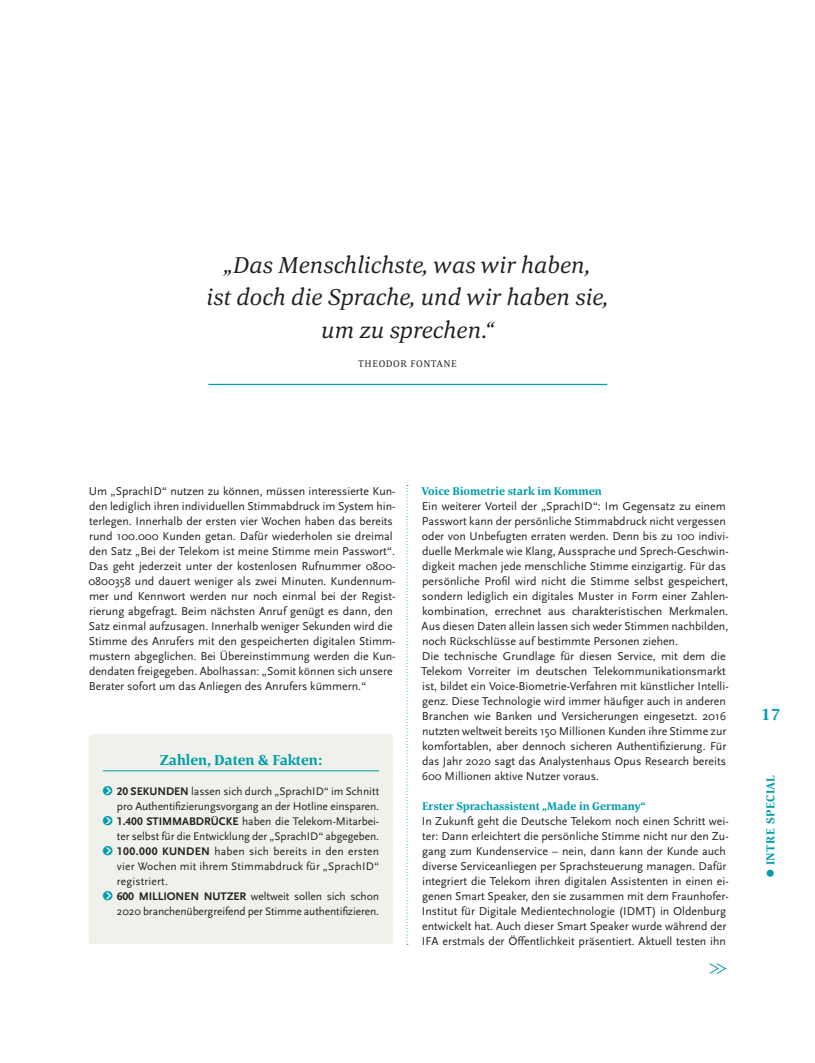
<style>
.page{position:relative;width:815px;height:1063px;background:#fff}
.page>*{position:absolute;margin:0;border:0;box-sizing:border-box;transform-origin:0 0}
.copy_text{font:italic 23.75px/32.5px "Corda";color:#231f20;text-align:center}
.t1{font:700 17.5px "Corda";color:#009dad}
.t2{font:700 15px "Corda";color:#009dad}
.copy_text-2{font:11.88px/15px "Scala Sans";color:#231f20}
.t3{font:700 11.88px "Corda";letter-spacing:.045em;color:#009dad}
.copy_text-3{font:700 11.62px "Corda";color:#009dad}
.t4{font:11.5px "Scala Sans";letter-spacing:-.005em;color:#231f20}
.t5{font:11.5px "Scala Sans";letter-spacing:.015em;color:#231f20}
.copy_text-4{font:10px "Corda";letter-spacing:.06em;color:#231f20}
.s1{font-family:"Arrow Dynamic";font-weight:700;font-size:10px;color:#009dad}
.s2{font-family:"Scala Sans Figures";font-weight:700}
.s3{font-weight:700}
</style>
<div class="page">
<div style="left:767px;top:870px;width:7px;height:7px;background:#009dad;border-radius:50%"></div>
<div style="left:89px;top:734px;width:304px;height:210px;background:#f1f1eb;border-radius:4px"></div>
<hr style="left:103px;top:770px;width:276px;height:1px;background:#009dad">
<hr style="left:208px;top:384px;width:399px;height:1px;background:#009dad">
<svg style="left:406px;top:485px;width:2px;height:460px"></svg>
<svg style="left:709px;top:963px;width:18px;height:11px"></svg>
<p class="copy_text" style="left:206px;top:248px;width:404px">„Das Menschlichste, was wir haben,<br>ist doch die Sprache, und wir haben sie, um zu sprechen.“</p>
<p class="copy_text-4" style="left:358px;top:357px;width:100px">THEODOR FONTANE</p>
<p class="copy_text-2" style="left:88px;top:484px;width:309px">Um „SprachID“ nutzen zu können, müssen interessierte Kun&shy;den lediglich ihren individuellen Stimmabdruck im System hin&shy;terlegen. Innerhalb der ersten vier Wochen haben das bereits rund 100.000 Kunden getan. Dafür wiederholen sie dreimal den Satz „Bei der Telekom ist meine Stimme mein Passwort“.<br>Das geht jederzeit unter der kostenlosen Rufnummer 0800- 0800358 und dauert weniger als zwei Minuten. Kundennum&shy;mer und Kennwort werden nur noch einmal bei der Regist&shy;rierung abgefragt. Beim nächsten Anruf genügt es dann, den Satz einmal aufzusagen. Innerhalb weniger Sekunden wird die Stimme des Anrufers mit den gespeicherten digitalen Stimm&shy;mustern abgeglichen. Bei Übereinstimmung werden die Kun&shy;dendaten freigegeben. Abolhassan: „Somit können sich unsere Berater sofort um das Anliegen des Anrufers kümmern.“</p>
<p class="copy_text-3" style="left:422px;top:483px;width:182px">Voice Biometrie stark im Kommen</p>
<p class="copy_text-2" style="left:422px;top:499px;width:308px">Ein weiterer Vorteil der „SprachID“: Im Gegensatz zu einem Passwort kann der persönliche Stimmabdruck nicht vergessen oder von Unbefugten erraten werden. Denn bis zu 100 indivi&shy;duelle Merkmale wie Klang, Aussprache und Sprech-Geschwin&shy;digkeit machen jede menschliche Stimme einzigartig. Für das persönliche Profil wird nicht die Stimme selbst gespeichert, sondern lediglich ein digitales Muster in Form einer Zahlen&shy;kombination, errechnet aus charakteristischen Merkmalen.<br>Aus diesen Daten allein lassen sich weder Stimmen nachbilden, noch Rückschlüsse auf bestimmte Personen ziehen.</p>
<p class="copy_text-2" style="left:421px;top:649px;width:309px">Die technische Grundlage für diesen Service, mit dem die Telekom Vorreiter im deutschen Telekommunikationsmarkt ist, bildet ein Voice-Biometrie-Verfahren mit künstlicher Intelli&shy;genz. Diese Technologie wird immer häufiger auch in anderen Branchen wie Banken und Versicherungen eingesetzt. 2016 nutzten weltweit bereits 150 Millionen Kunden ihre Stimme zur komfortablen, aber dennoch sicheren Authentifizierung. Für das Jahr 2020 sagt das Analystenhaus Opus Research bereits 600 Millionen aktive Nutzer voraus.</p>
<p class="copy_text-3" style="left:422px;top:798px;width:225px">Erster Sprachassistent „Made in Germany“</p>
<p class="copy_text-2" style="left:422px;top:814px;width:308px">In Zukunft geht die Deutsche Telekom noch einen Schritt wei&shy;ter: Dann erleichtert die persönliche Stimme nicht nur den Zu&shy;gang zum Kundenservice – nein, dann kann der Kunde auch diverse Serviceanliegen per Sprachsteuerung managen. Dafür integriert die Telekom ihren digitalen Assistenten in einen ei&shy;genen Smart Speaker, den sie zusammen mit dem Fraunhofer-Institut für Digitale Medientechnologie (IDMT) in Oldenburg entwickelt hat. Auch dieser Smart Speaker wurde während der IFA erstmals der Öffentlichkeit präsentiert. Aktuell testen ihn</p>
<p class="t2" style="left:160px;top:750px;width:164px">Zahlen, Daten &amp; Fakten:</p>
<p class="t4" style="left:103px;top:785px;width:278px"><span class="s1">ç</span> <span class="s2">20</span> <span class="s3">SEKUNDEN</span> lassen sich durch „SprachID“ im Schnitt</p>
<p class="t4" style="left:117px;top:800px;width:264px">pro Authentifizierungsvorgang an der Hotline einsparen.</p>
<p class="t4" style="left:103px;top:815px;width:278px"><span class="s1">ç</span> <span class="s2">1.400</span> <span class="s3">STIMMABDRÜCKE</span> haben die Telekom-Mitarbei-</p>
<p class="t4" style="left:117px;top:830px;width:264px">ter selbst für die Entwicklung der „SprachID“ abgegeben.</p>
<p class="t5" style="left:103px;top:845px;width:278px"><span class="s1">ç</span> <span class="s2">100.000</span> <span class="s3">KUNDEN</span> haben sich bereits in den ersten</p>
<p class="t5" style="left:117px;top:860px;width:264px">vier Wochen mit ihrem Stimmabdruck für „SprachID“</p>
<p class="t5" style="left:117px;top:875px;width:52px">registriert.</p>
<p class="t4" style="left:103px;top:890px;width:278px"><span class="s1">ç</span> <span class="s2">600</span> <span class="s3">MILLIONEN NUTZER</span> weltweit sollen sich schon</p>
<p class="t4" style="left:117px;top:905px;width:264px">2020 branchenübergreifend per Stimme authentifizieren.</p>
<h2 class="t1" style="left:761px;top:702px;width:21px">17</h2>
<p class="t3" style="left:763px;top:865px;width:92px;rotate:-90deg">INTRE SPECIAL</p>
</div>
